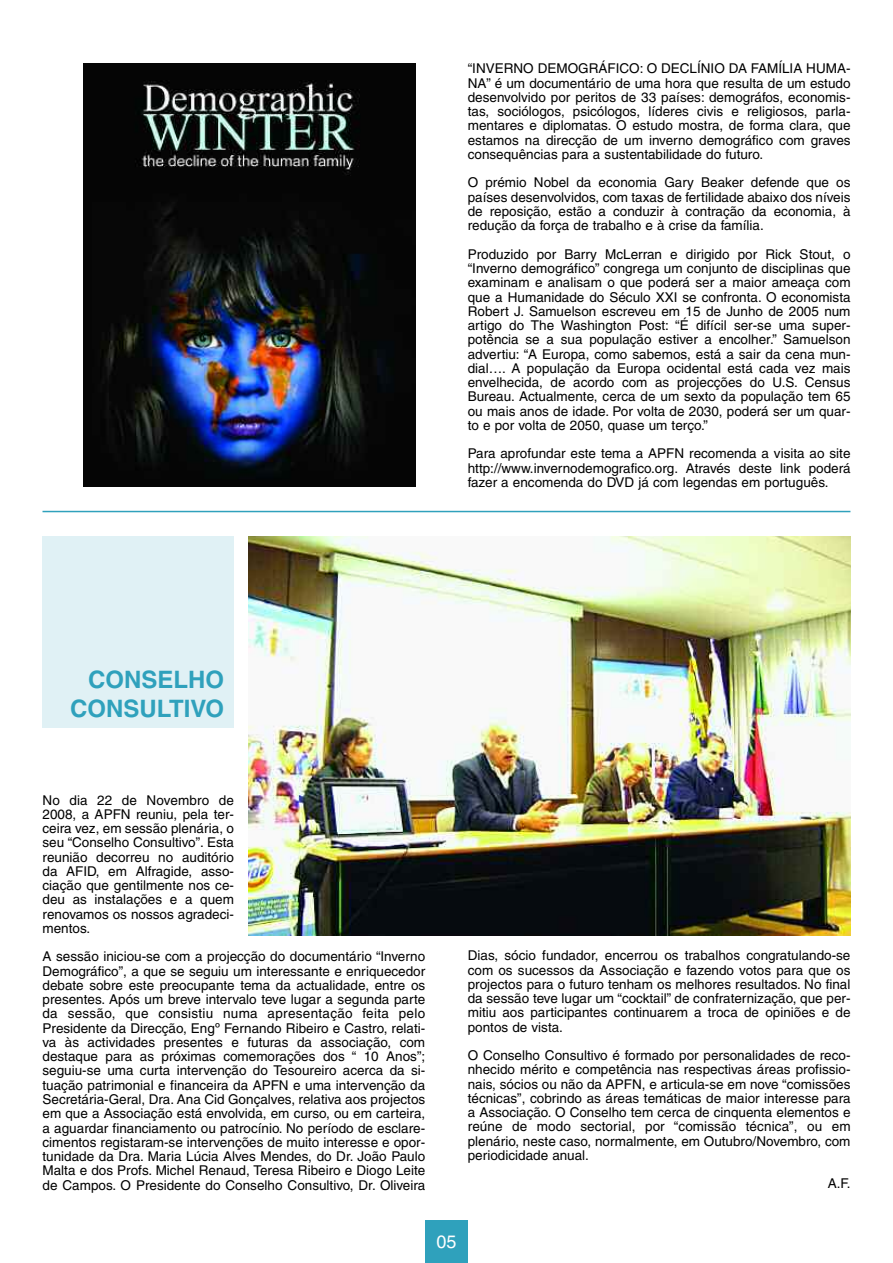
<style>
.page{position:relative;width:893px;height:1263px;background:#fff}
.page>*{position:absolute;margin:0;border:0;box-sizing:border-box;transform-origin:0 0}
.t1{font:700 24px/28.8px "Helvetica";color:#2fa1bc;text-align:right}
.t2{font:18px "Helvetica";color:#fff}
.t3{font:13.5px/14.2px "Helvetica";color:#000;text-align:justify}
</style>
<div class="page">
<img style="left:83px;top:64px;width:332px;height:423px">
<div style="left:425px;top:1220px;width:43px;height:43px;background:#2fa1bc"></div>
<hr style="left:43px;top:511px;width:807px;height:1px;background:#2fa1bc">
<div style="left:43px;top:536px;width:191px;height:191px;background:#e0f1f5"></div>
<img style="left:249px;top:536px;width:601px;height:399px">
<h1 class="t1" style="left:70px;top:667px;width:155px">CONSELHO<br>CONSULTIVO</h1>
<p class="t3" style="left:468px;top:63px;width:384px">“INVERNO DEMOGRÁFICO: O DECLÍNIO DA FAMÍLIA HUMA-NA” é um documentário de uma hora que resulta de um estudo desenvolvido por peritos de 33 países: demográfos, economis&shy;tas, sociólogos, psicólogos, líderes civis e religiosos, parla&shy;mentares e diplomatas. O estudo mostra, de forma clara, que estamos na direcção de um inverno demográfico com graves consequências para a sustentabilidade do futuro.</p>
<p class="t3" style="left:468px;top:177px;width:384px">O prémio Nobel da economia Gary Beaker defende que os países desenvolvidos, com taxas de fertilidade abaixo dos níveis de reposição, estão a conduzir à contração da economia, à redução da força de trabalho e à crise da família.</p>
<p class="t3" style="left:468px;top:248px;width:384px">Produzido por Barry McLerran e dirigido por Rick Stout, o “Inverno demográfico” congrega um conjunto de disciplinas que examinam e analisam o que poderá ser a maior ameaça com que a Humanidade do Século XXI se confronta. O economista Robert J. Samuelson escreveu em 15 de Junho de 2005 num artigo do The Washington Post: “É difícil ser-se uma super&shy;potência se a sua população estiver a encolher.” Samuelson advertiu: “A Europa, como sabemos, está a sair da cena mun&shy;dial…. A população da Europa ocidental está cada vez mais envelhecida, de acordo com as projecções do U.S. Census Bureau. Actualmente, cerca de um sexto da população tem 65 ou mais anos de idade. Por volta de 2030, poderá ser um quar&shy;to e por volta de 2050, quase um terço.”</p>
<p class="t3" style="left:468px;top:448px;width:384px">Para aprofundar este tema a APFN recomenda a visita ao site http://www.invernodemografico.org. Através deste link poderá fazer a encomenda do DVD já com legendas em português.</p>
<p class="t3" style="left:43px;top:794px;width:193px">No dia 22 de Novembro de 2008, a APFN reuniu, pela ter&shy;ceira vez, em sessão plenária, o seu “Conselho Consultivo”. Esta reunião decorreu no auditório da AFID, em Alfragide, asso&shy;ciação que gentilmente nos ce&shy;deu as instalações e a quem renovamos os nossos agradeci&shy;mentos.</p>
<p class="t3" style="left:43px;top:951px;width:384px">A sessão iniciou-se com a projecção do documentário “Inverno Demográfico”, a que se seguiu um interessante e enriquecedor debate sobre este preocupante tema da actualidade, entre os presentes. Após um breve intervalo teve lugar a segunda parte da sessão, que consistiu numa apresentação feita pelo Presidente da Direcção, Engº Fernando Ribeiro e Castro, relati&shy;va às actividades presentes e futuras da associação, com destaque para as próximas comemorações dos “ 10 Anos”; seguiu-se uma curta intervenção do Tesoureiro acerca da si&shy;tuação patrimonial e financeira da APFN e uma intervenção da Secretária-Geral, Dra. Ana Cid Gonçalves, relativa aos projectos em que a Associação está envolvida, em curso, ou em carteira, a aguardar financiamento ou patrocínio. No período de esclare&shy;cimentos registaram-se intervenções de muito interesse e opor&shy;tunidade da Dra. Maria Lúcia Alves Mendes, do Dr. João Paulo Malta e dos Profs. Michel Renaud, Teresa Ribeiro e Diogo Leite de Campos. O Presidente do Conselho Consultivo, Dr. Oliveira</p>
<p class="t3" style="left:468px;top:950px;width:384px">Dias, sócio fundador, encerrou os trabalhos congratulando-se com os sucessos da Associação e fazendo votos para que os projectos para o futuro tenham os melhores resultados. No final da sessão teve lugar um “cocktail” de confraternização, que per&shy;mitiu aos participantes continuarem a troca de opiniões e de pontos de vista.</p>
<p class="t3" style="left:468px;top:1049px;width:384px">O Conselho Consultivo é formado por personalidades de reco&shy;nhecido mérito e competência nas respectivas áreas profissio&shy;nais, sócios ou não da APFN, e articula-se em nove “comissões técnicas”, cobrindo as áreas temáticas de maior interesse para a Associação. O Conselho tem cerca de cinquenta elementos e reúne de modo sectorial, por “comissão técnica”, ou em plenário, neste caso, normalmente, em Outubro/Novembro, com periodicidade anual.</p>
<p class="t3" style="left:828px;top:1178px;width:24px">A.F.</p>
<h2 class="t2" style="left:436px;top:1235px;width:22px">05</h2>
</div>
